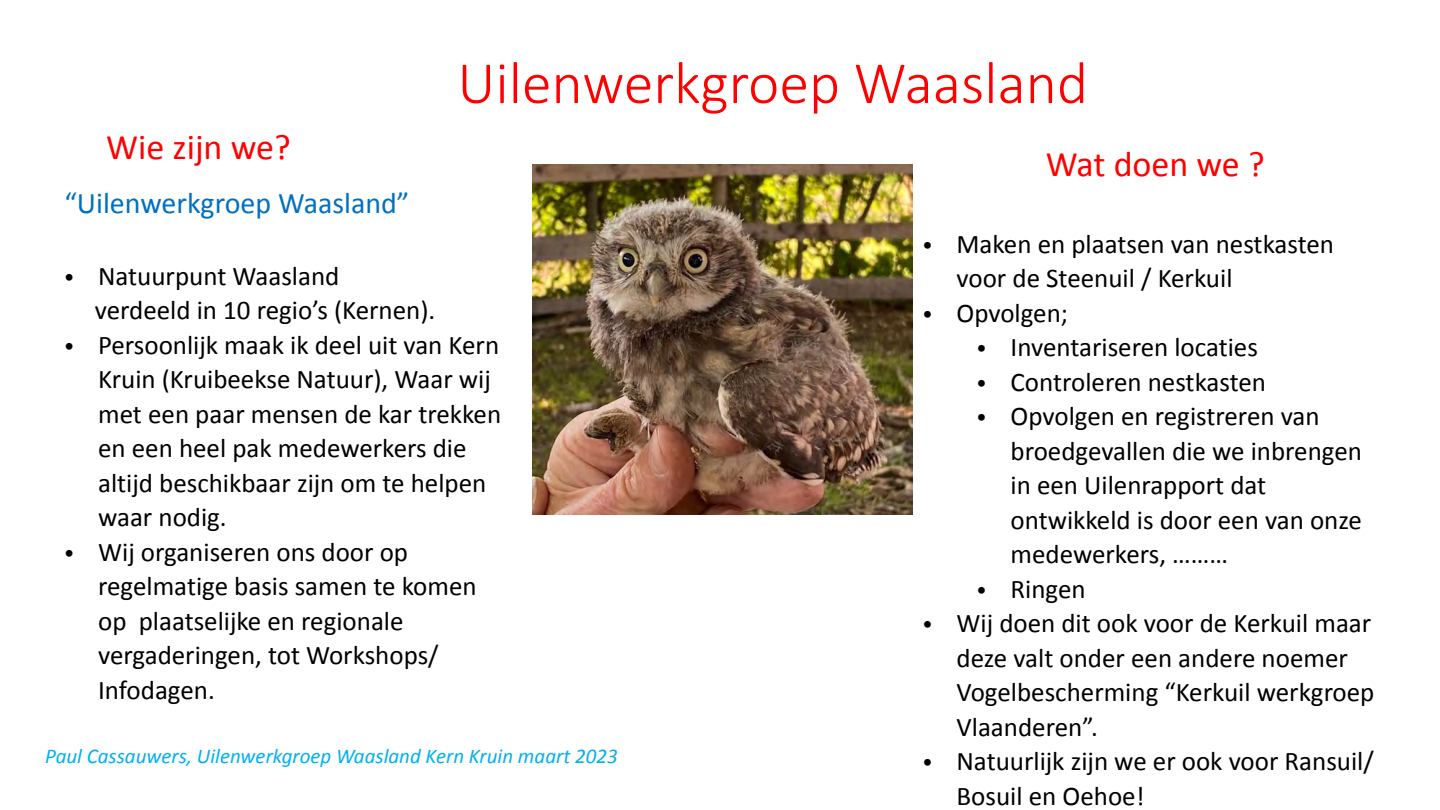
<style>
.page{position:relative;width:1440px;height:810px;background:#fff}
.page>*{position:absolute;margin:0;border:0;box-sizing:border-box;transform-origin:0 0}
.t1{font:300 60px "Calibri";color:#f00}
.t2{font:36px "Calibri";color:#f00}
.t3{font:30px "Calibri";color:#0070c0}
.t4{font:27px/34.5px "Calibri";color:#000}
.t5{font:italic 21px "Calibri";color:#00b0f0}
.s1{font-family:"Arial"}
</style>
<div class="page">
<img style="left:532px;top:165px;width:380px;height:350px">
<h2 class="t2" style="left:106px;top:132px;width:186px">Wie zijn we?</h2>
<p class="t3" style="left:64px;top:190px;width:347px">“Uilenwerkgroep Waasland”</p>
<h1 class="t1" style="left:457px;top:58px;width:632px">Uilenwerkgroep Waasland</h1>
<h2 class="t2" style="left:1046px;top:149px;width:220px">Wat doen we ?</h2>
<p class="t4" style="left:95px;top:261px;width:342px;text-indent:-31px"><span class="s1">•</span> Natuurpunt Waasland verdeeld in 10 regio’s (Kernen).</p>
<p class="t4" style="left:98px;top:330px;width:405px;text-indent:-34px"><span class="s1">•</span> Persoonlijk maak ik deel uit van Kern<br>Kruin (Kruibeekse Natuur), Waar wij met een paar mensen de kar trekken en een heel pak medewerkers die altijd beschikbaar zijn om te helpen waar nodig.</p>
<p class="t4" style="left:98px;top:537px;width:380px;text-indent:-34px"><span class="s1">•</span> Wij organiseren ons door op regelmatige basis samen te komen op plaatselijke en regionale vergaderingen, tot Workshops/<br>Infodagen.</p>
<p class="t5" style="left:45px;top:747px;width:574px">Paul Cassauwers, Uilenwerkgroep Waasland Kern Kruin maart 2023</p>
<p class="t4" style="left:957px;top:229px;width:379px;text-indent:-34px"><span class="s1">•</span> Maken en plaatsen van nestkasten voor de Steenuil / Kerkuil</p>
<p class="t4" style="left:923px;top:298px;width:147px"><span class="s1">•</span> Opvolgen;</p>
<p class="t4" style="left:977px;top:332px;width:283px"><span class="s1">•</span> Inventariseren locaties</p>
<p class="t4" style="left:977px;top:367px;width:291px"><span class="s1">•</span> Controleren nestkasten</p>
<p class="t4" style="left:1011px;top:401px;width:353px;text-indent:-34px"><span class="s1">•</span> Opvolgen en registreren van broedgevallen die we inbrengen in een Uilenrapport dat ontwikkeld is door een van onze medewerkers, ………</p>
<p class="t4" style="left:977px;top:574px;width:110px"><span class="s1">•</span> Ringen</p>
<p class="t4" style="left:957px;top:608px;width:419px;text-indent:-34px"><span class="s1">•</span> Wij doen dit ook voor de Kerkuil maar deze valt onder een andere noemer<br>Vogelbescherming “Kerkuil werkgroep<br>Vlaanderen”.</p>
<p class="t4" style="left:957px;top:746px;width:419px;text-indent:-34px"><span class="s1">•</span> Natuurlijk zijn we er ook voor Ransuil/<br>Bosuil en Oehoe!</p>
</div>
